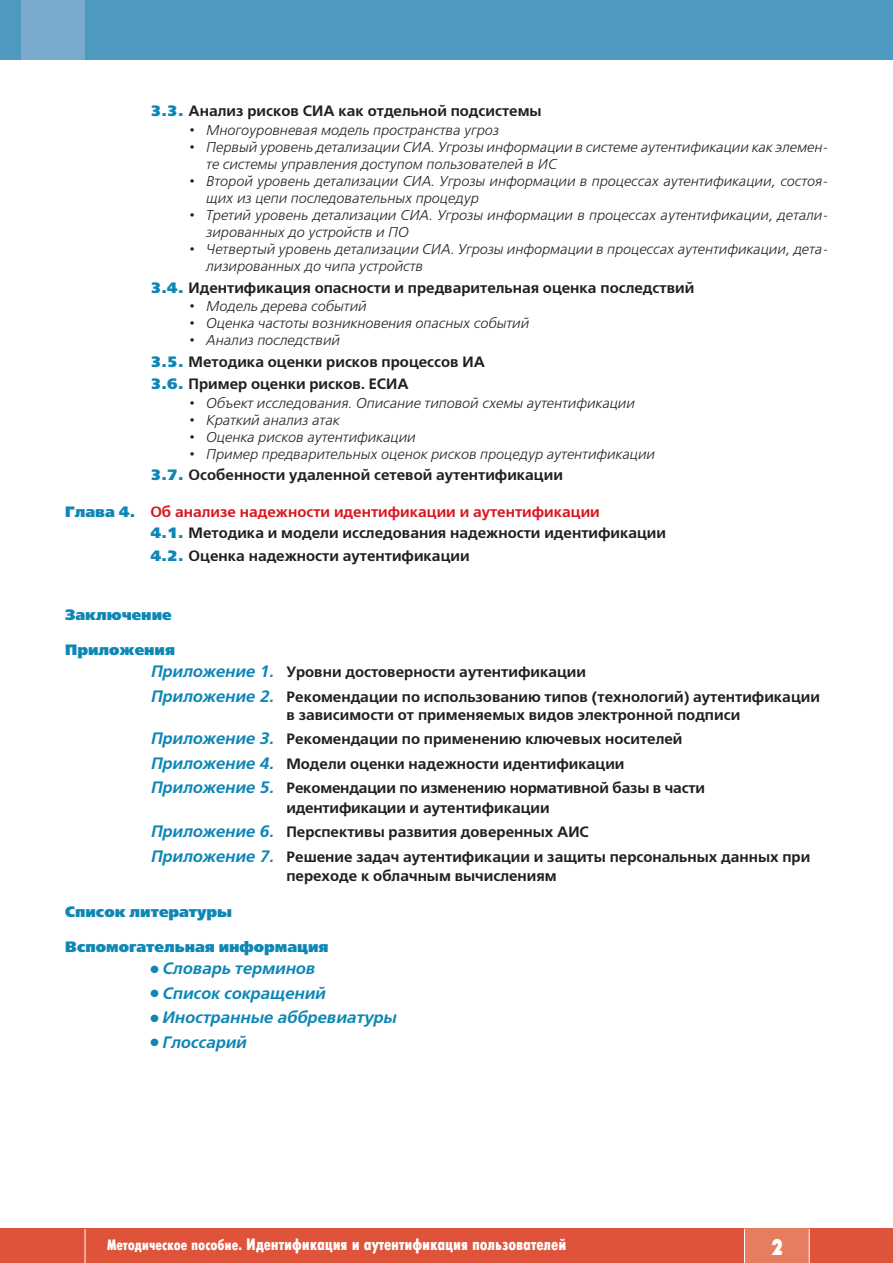
<style>
.page{position:relative;width:893px;height:1263px;background:#fff}
.page>*{position:absolute;margin:0;border:0;box-sizing:border-box;transform-origin:0 0}
.t1{font:700 22.5px "Futuris X Cond C";color:#fff}
.t2{font:italic 700 16.5px "Free Set C";color:#0e87b5}
.t3{font:16.5px "Futuris X Cond C";letter-spacing:-.005em;color:#fff}
.t4{font:700 15px/24.5px "Free Set C";color:#231f20}
.t5{font:15px "Free Set Black C";color:#0e87b5}
.t6{font:italic 14.25px/17.1px "Free Set C";color:#231f20}
.s1{font-family:"Free Set Black C";font-weight:400;color:#0e87b5}
.s2{color:#d8171f}
.s3{font-style:italic;font-size:16.5px;color:#0e87b5}
.s4{font-size:15px}
</style>
<div class="page">
<div style="left:0;top:1229px;width:893px;height:34px;background:#df533a"></div>
<div style="left:744px;top:1229px;width:65px;height:34px;background:#e77d60"></div>
<hr style="left:744px;top:1229px;width:1px;height:34px;background:#fff">
<hr style="left:809px;top:1229px;width:1px;height:34px;background:#fff">
<hr style="left:85px;top:1229px;width:1px;height:34px;background:#fff">
<div style="left:0;top:0;width:893px;height:60px;background:#4e99c0"></div>
<div style="left:22px;top:0;width:63px;height:60px;background:#7babcc"></div>
<p class="t4" style="left:150px;top:99px;width:393px"><span class="s1">3.3.</span> Анализ рисков СИА как отдельной подсистемы</p>
<p class="t6" style="left:189px;top:121px;width:311px">• Многоуровневая модель пространства угроз</p>
<p class="t6" style="left:206px;top:138px;width:624px;text-indent:-17px">• Первый уровень детализации СИА. Угрозы информации в системе аутентификации как элемен&shy;те системы управления доступом пользователей в ИС</p>
<p class="t6" style="left:206px;top:172px;width:624px;text-indent:-17px">• Второй уровень детализации СИА. Угрозы информации в процессах аутентификации, состоя&shy;щих из цепи последовательных процедур</p>
<p class="t6" style="left:206px;top:207px;width:624px;text-indent:-17px">• Третий уровень детализации СИА. Угрозы информации в процессах аутентификации, детали&shy;зированных до устройств и ПО</p>
<p class="t6" style="left:206px;top:241px;width:624px;text-indent:-17px">• Четвертый уровень детализации СИА. Угрозы информации в процессах аутентификации, дета&shy;лизированных до чипа устройств</p>
<p class="t4" style="left:150px;top:275px;width:545px"><span class="s1">3.4.</span> Идентификация опасности и предварительная оценка последствий</p>
<p class="t6" style="left:189px;top:298px;width:179px">• Модель дерева событий</p>
<p class="t6" style="left:189px;top:315px;width:341px">• Оценка частоты возникновения опасных событий</p>
<p class="t6" style="left:189px;top:332px;width:152px">• Анализ последствий</p>
<p class="t4" style="left:150px;top:350px;width:336px;line-height:22.6px"><span class="s1">3.5.</span> Методика оценки рисков процессов ИА<br><span class="s1">3.6.</span> Пример оценки рисков. ЕСИА</p>
<p class="t6" style="left:189px;top:394px;width:447px">• Объект исследования. Описание типовой схемы аутентификации</p>
<p class="t6" style="left:189px;top:412px;width:152px">• Краткий анализ атак</p>
<p class="t6" style="left:189px;top:429px;width:228px">• Оценка рисков аутентификации</p>
<p class="t6" style="left:189px;top:446px;width:467px">• Пример предварительных оценок рисков процедур аутентификации</p>
<p class="t4" style="left:150px;top:463px;width:414px"><span class="s1">3.7.</span> Особенности удаленной сетевой аутентификации</p>
<p class="t4" style="left:150px;top:500px;width:517px;line-height:22px;text-indent:-85px"><span class="s1">Глава 4.</span> <span class="s2">Об анализе надежности идентификации и аутентификации<br></span><span class="s1">4.1.</span> Методика и модели исследования надежности идентификации<br><span class="s1">4.2.</span> Оценка надежности аутентификации</p>
<p class="t5" style="left:65px;top:606px;width:108px">Заключение</p>
<p class="t5" style="left:65px;top:641px;width:111px">Приложения</p>
<p class="t4" style="left:150px;top:660px;width:671px"><span class="s3">Приложение 1.</span> Уровни достоверности аутентификации<br><span class="s3">Приложение 2.</span> Рекомендации по использованию типов (технологий) аутентификации</p>
<p class="t4" style="left:150px;top:703px;width:591px;text-indent:136px">в зависимости от применяемых видов электронной подписи <span class="s3">Приложение 3.</span> Рекомендации по применению ключевых носителей <span class="s3">Приложение 4.</span> Модели оценки надежности идентификации<br><span class="s3">Приложение 5.</span> Рекомендации по изменению нормативной базы в части</p>
<p class="t4" style="left:150px;top:795px;width:661px;text-indent:136px">идентификации и аутентификации<br><span class="s3">Приложение 6.</span> Перспективы развития доверенных АИС<br><span class="s3">Приложение 7.</span> Решение задач аутентификации и защиты персональных данных при</p>
<p class="t4" style="left:286px;top:863px;width:272px">переходе к облачным вычислениям</p>
<p class="t5" style="left:65px;top:903px;width:168px">Список литературы</p>
<p class="t5" style="left:65px;top:938px;width:265px">Вспомогательная информация</p>
<p class="t2" style="left:150px;top:959px;width:166px">● Словарь терминов</p>
<p class="t2" style="left:150px;top:983px;width:176px">● Список сокращений</p>
<p class="t2" style="left:150px;top:1008px;width:247px">● Иностранные аббревиатуры</p>
<p class="t2" style="left:150px;top:1032px;width:97px">● Глоссарий</p>
<p class="t3" style="left:107px;top:1235px;width:461px"><span class="s4">Методическое пособие.</span> Идентификация и аутентификация пользователей</p>
<h1 class="t1" style="left:772px;top:1234px;width:13px">2</h1>
</div>
